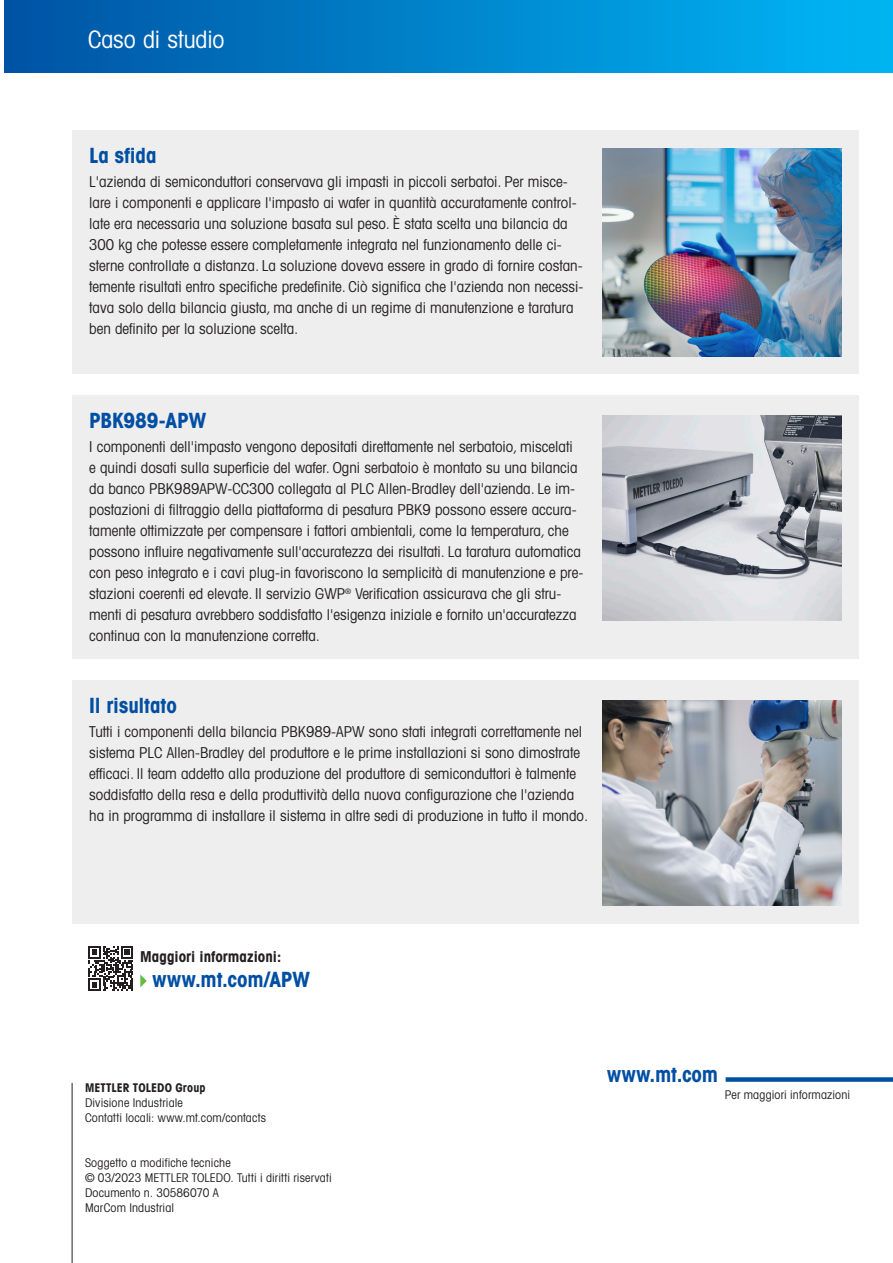
<style>
.page{position:relative;width:893px;height:1263px;background:#fff}
.page>*{position:absolute;margin:0;border:0;box-sizing:border-box;transform-origin:0 0}
.t1{font:24px "Avant Gardefor MT Bk";color:#fff}
.t2{font:21px "Avant Gardefor MT Bd";letter-spacing:-.005em;color:#004fa3}
.t3{font:15px/21px "Avant Gardefor MT Bk";color:#231f20}
.t4{font:15px "Avant Gardefor MT Bd";color:#231f20}
.t5{font:12px/15px "Avant Gardefor MT Bk";letter-spacing:.015em;color:#231f20}
.t6{font:12px "Avant Gardefor MT Bd";letter-spacing:.005em;color:#231f20}
</style>
<div class="page">
<div style="left:4px;top:0;width:889px;height:72px;background:linear-gradient(to right,#0053a3,#00b7f5)"></div>
<div style="left:726px;top:1077px;width:167px;height:5px;background:#004fa3"></div>
<hr style="left:72px;top:1083px;width:1px;height:180px;background:#231f20">
<svg style="left:140px;top:974px;width:7px;height:13px"></svg>
<svg style="left:88px;top:946px;width:45px;height:45px"></svg>
<div style="left:72px;top:395px;width:787px;height:264px;background:#eeeeef"></div>
<img style="left:603px;top:416px;width:238px;height:205px">
<div style="left:72px;top:680px;width:787px;height:244px;background:#eeeeef"></div>
<img style="left:603px;top:700px;width:238px;height:206px">
<div style="left:72px;top:131px;width:787px;height:243px;background:#eeeeef"></div>
<img style="left:603px;top:148px;width:238px;height:208px">
<h1 class="t1" style="left:88px;top:24px;width:138px">Caso di studio</h1>
<h2 class="t2" style="left:89px;top:142px;width:69px">La sfida</h2>
<p class="t3" style="left:89px;top:171px;width:496px">L'azienda di semiconduttori conservava gli impasti in piccoli serbatoi. Per misce&shy;lare i componenti e applicare l'impasto ai wafer in quantità accuratamente control&shy;late era necessaria una soluzione basata sul peso. È stata scelta una bilancia da 300 kg che potesse essere completamente integrata nel funzionamento delle ci&shy;sterne controllate a distanza. La soluzione doveva essere in grado di fornire costan&shy;temente risultati entro specifiche predefinite. Ciò significa che l'azienda non necessi&shy;tava solo della bilancia giusta, ma anche di un regime di manutenzione e taratura ben definito per la soluzione scelta.</p>
<h2 class="t2" style="left:89px;top:407px;width:118px">PBK989-APW</h2>
<p class="t3" style="left:89px;top:436px;width:496px">I componenti dell'impasto vengono depositati direttamente nel serbatoio, miscelati<br>e quindi dosati sulla superficie del wafer. Ogni serbatoio è montato su una bilancia da banco PBK989APW-CC300 collegata al PLC Allen-Bradley dell'azienda. Le im&shy;postazioni di filtraggio della piattaforma di pesatura PBK9 possono essere accura&shy;tamente ottimizzate per compensare i fattori ambientali, come la temperatura, che possono influire negativamente sull'accuratezza dei risultati. La taratura automatica con peso integrato e i cavi plug-in favoriscono la semplicità di manutenzione e pre&shy;stazioni coerenti ed elevate. Il servizio GWP<sup>®</sup> Verification assicurava che gli stru&shy;menti di pesatura avrebbero soddisfatto l'esigenza iniziale e fornito un'accuratezza continua con la manutenzione corretta.</p>
<h2 class="t2" style="left:89px;top:692px;width:89px">Il risultato</h2>
<p class="t3" style="left:89px;top:721px;width:500px">Tutti i componenti della bilancia PBK989-APW sono stati integrati correttamente nel sistema PLC Allen-Bradley del produttore e le prime installazioni si sono dimostrate efficaci. Il team addetto alla produzione del produttore di semiconduttori è talmente soddisfatto della resa e della produttività della nuova configurazione che l'azienda ha in programma di installare il sistema in altre sedi di produzione in tutto il mondo.</p>
<p class="t4" style="left:140px;top:946px;width:142px">Maggiori informazioni:</p>
<h2 class="t2" style="left:153px;top:966px;width:159px">www.mt.com/APW</h2>
<p class="t6" style="left:85px;top:1080px;width:122px">METTLER TOLEDO Group</p>
<p class="t5" style="left:85px;top:1095px;width:182px">Divisione Industriale<br>Contatti locali: www.mt.com/contacts</p>
<p class="t5" style="left:85px;top:1155px;width:248px">Soggetto a modifiche tecniche<br>© 03/2023 METTLER TOLEDO. Tutti i diritti riservati<br>Documento n. 30586070 A<br>MarCom Industrial</p>
<h2 class="t2" style="left:607px;top:1061px;width:113px">www.mt.com</h2>
<p class="t5" style="left:725px;top:1087px;width:127px">Per maggiori informazioni</p>
</div>
